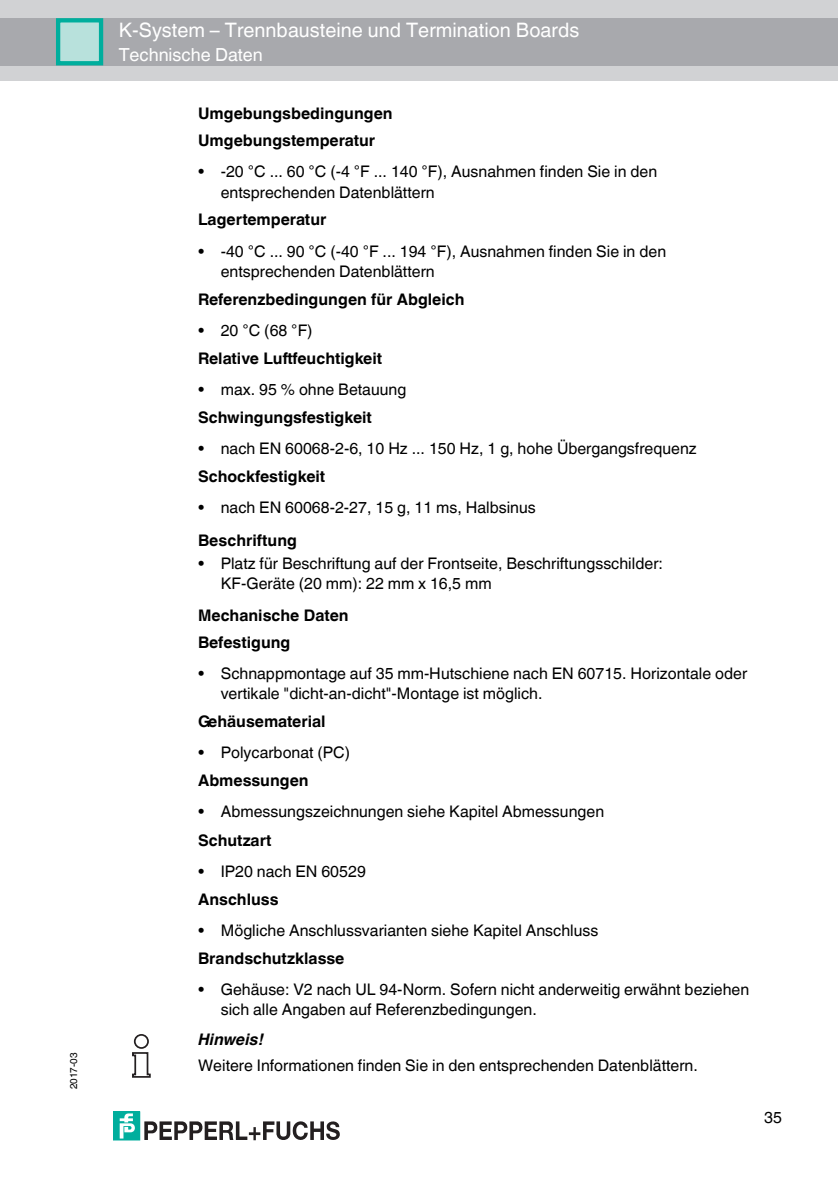
<style>
.page{position:relative;width:838px;height:1192px;background:#fff}
.page>*{position:absolute;margin:0;border:0;box-sizing:border-box;transform-origin:0 0}
.t1{font:20px "Helvetica World";color:#fff}
.t2{font:18px "Helvetica World";color:#fff}
.t3{font:16px/20px "Helvetica World";color:#000}
.t4{font:700 16px/27.2px "Helvetica World";color:#000}
.t5{font:italic 700 16px "Helvetica World";color:#000}
.t6{font:10px "Helvetica World";color:#000}
.s1{font-family:"Arial"}
.s2{font-weight:400}
.s3{font-family:"Arial";font-weight:400}
</style>
<div class="page">
<div style="left:0;top:0;width:838px;height:80px;background:#d1d2d4"></div>
<div style="left:0;top:18px;width:838px;height:48px;background:#a8a9ad"></div>
<div style="left:56px;top:19px;width:45px;height:45px;background:#b8e1dc"></div>
<div style="left:56px;top:18px;width:47px;height:47px;border:4px solid #00ae9d"></div>
<div style="left:113px;top:1112px;width:27px;height:28px;background:#00ae9d"></div>
<svg style="left:120px;top:1113px;width:15px;height:26px"></svg>
<svg style="left:144px;top:1121px;width:196px;height:20px"></svg>
<div style="left:134px;top:1034px;width:15px;height:15px;border:2px solid #231f20;border-radius:50%"></div>
<svg style="left:132px;top:1052px;width:19px;height:26px"></svg>
<p class="t6" style="left:65px;top:1089px;width:38px;rotate:-90deg">2017-03</p>
<p class="t1" style="left:119px;top:13px;width:462px">K-System – Trennbausteine und Termination Boards</p>
<p class="t2" style="left:119px;top:40px;width:146px">Technische Daten</p>
<p class="t4" style="left:198px;top:98px;width:196px">Umgebungsbedingungen<br>Umgebungstemperatur</p>
<p class="t3" style="left:221px;top:160px;width:438px;text-indent:-23px">• -20 <span class="s1">°</span>C ... 60 <span class="s1">°</span>C (-4 <span class="s1">°</span>F ... 140 <span class="s1">°</span>F), Ausnahmen finden Sie in den entsprechenden Datenblättern</p>
<p class="t4" style="left:198px;top:205px;width:130px">Lagertemperatur</p>
<p class="t3" style="left:221px;top:239px;width:447px;text-indent:-23px">• -40 <span class="s1">°</span>C ... 90 <span class="s1">°</span>C (-40 <span class="s1">°</span>F ... 194 <span class="s1">°</span>F), Ausnahmen finden Sie in den entsprechenden Datenblättern</p>
<p class="t4" style="left:198px;top:284px;width:268px">Referenzbedingungen für Abgleich</p>
<p class="t4" style="left:198px;top:315px;width:186px;line-height:28px"><span class="s2">• 20</span> <span class="s3">°</span><span class="s2">C (68</span> <span class="s3">°</span><span class="s2">F)<br></span>Relative Luftfeuchtigkeit</p>
<p class="t3" style="left:198px;top:378px;width:210px">• max. 95 % ohne Betauung</p>
<p class="t4" style="left:198px;top:402px;width:175px">Schwingungsfestigkeit</p>
<p class="t3" style="left:198px;top:437px;width:500px">• nach EN 60068-2-6, 10 Hz ... 150 Hz, 1 g, hohe Übergangsfrequenz</p>
<p class="t4" style="left:198px;top:461px;width:129px">Schockfestigkeit</p>
<p class="t3" style="left:198px;top:496px;width:339px">• nach EN 60068-2-27, 15 g, 11 ms, Halbsinus</p>
<p class="t4" style="left:198px;top:525px;width:100px">Beschriftung</p>
<p class="t3" style="left:221px;top:551px;width:444px;text-indent:-23px">• Platz für Beschriftung auf der Frontseite, Beschriftungsschilder:<br>KF-Geräte (20 mm): 22 mm x 16,5 mm</p>
<p class="t4" style="left:198px;top:600px;width:152px">Mechanische Daten<br>Befestigung</p>
<p class="t3" style="left:221px;top:662px;width:528px;text-indent:-23px">• Schnappmontage auf 35 mm-Hutschiene nach EN 60715. Horizontale oder vertikale "dicht-an-dicht"-Montage ist möglich.</p>
<p class="t4" style="left:198px;top:706px;width:129px">Gehäusematerial</p>
<p class="t3" style="left:198px;top:741px;width:154px">• Polycarbonat (PC)</p>
<p class="t4" style="left:198px;top:765px;width:112px">Abmessungen</p>
<p class="t3" style="left:198px;top:800px;width:408px">• Abmessungszeichnungen siehe Kapitel Abmessungen</p>
<p class="t4" style="left:198px;top:825px;width:75px">Schutzart</p>
<p class="t3" style="left:198px;top:859px;width:169px">• IP20 nach EN 60529</p>
<p class="t4" style="left:198px;top:884px;width:82px">Anschluss</p>
<p class="t3" style="left:198px;top:919px;width:402px">• Mögliche Anschlussvarianten siehe Kapitel Anschluss</p>
<p class="t4" style="left:198px;top:943px;width:148px">Brandschutzklasse</p>
<p class="t3" style="left:221px;top:978px;width:530px;text-indent:-23px">• Gehäuse: V2 nach UL 94-Norm. Sofern nicht anderweitig erwähnt beziehen sich alle Angaben auf Referenzbedingungen.</p>
<p class="t5" style="left:198px;top:1026px;width:67px">Hinweis!</p>
<p class="t3" style="left:198px;top:1053px;width:501px">Weitere Informationen finden Sie in den entsprechenden Datenblättern.</p>
<p class="t3" style="left:764px;top:1105px;width:19px">35</p>
</div>
